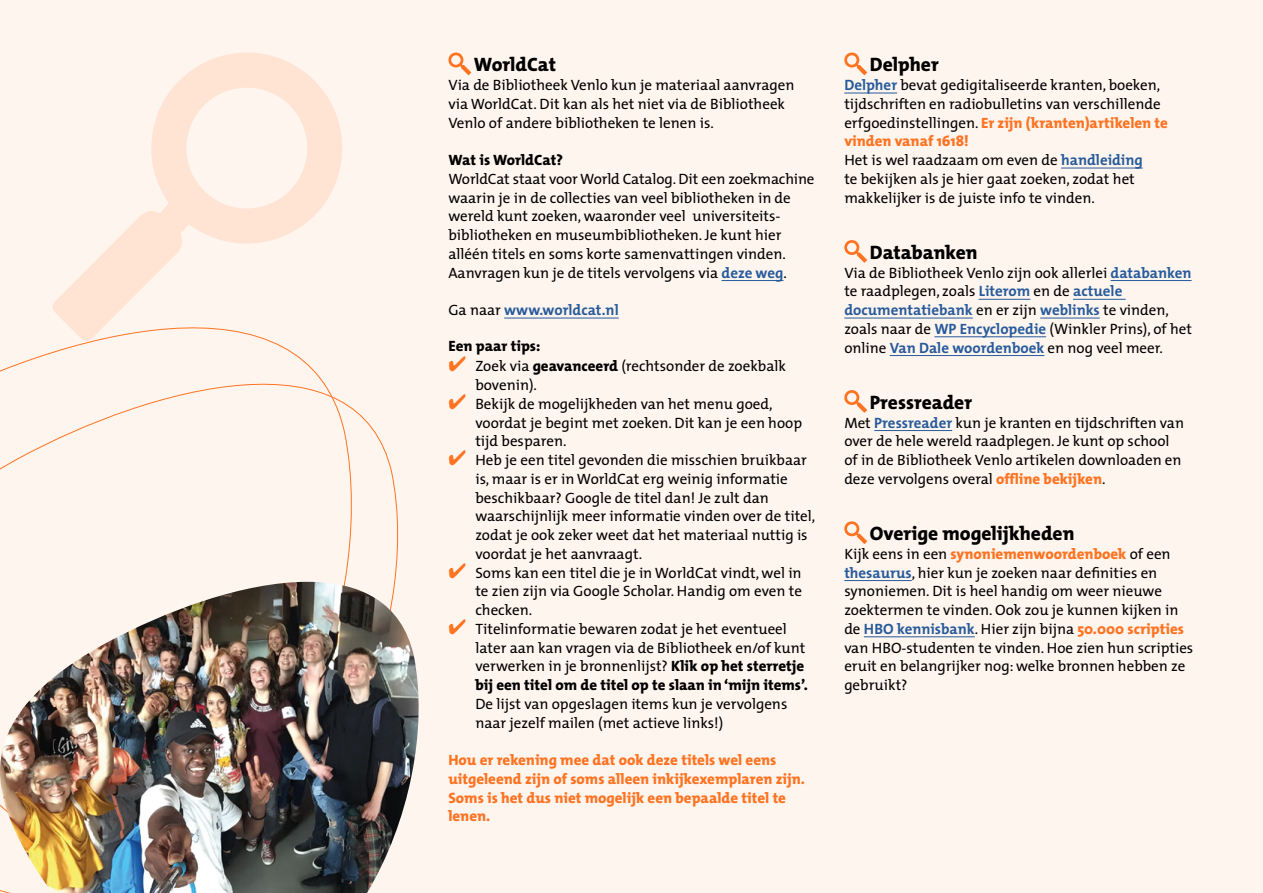
<style>
.page{position:relative;width:1263px;height:893px;background:#fff5ef}
.page>*{position:absolute;margin:0;border:0;box-sizing:border-box;transform-origin:0 0}
.t1{font:800 19.5px "The Mix";color:#000}
.t2{font:15px/18.8px "The Mix";color:#000}
.t3{font:800 15px/18.8px "The Mix";color:#ff7321}
.t4{font:800 15px "The Mix";color:#000}
.t5{font:700 15px "The Mix";color:#275b9b}
.s1{font-weight:700;color:#275b9b}
.s2{font-weight:400;color:#000}
.s3{color:#ff7321}
.s4{font-weight:800}
.s5{font-weight:800;color:#ff7321}
</style>
<div class="page">
<svg style="left:94px;top:52px;width:248px;height:211px"></svg>
<hr style="left:844px;top:93px;width:53px;height:1px;background:#275b9b">
<hr style="left:1061px;top:168px;width:82px;height:1px;background:#275b9b">
<hr style="left:1110px;top:280px;width:81px;height:1px;background:#275b9b">
<hr style="left:979px;top:299px;width:51px;height:1px;background:#275b9b">
<hr style="left:1073px;top:299px;width:53px;height:1px;background:#275b9b">
<hr style="left:844px;top:318px;width:129px;height:1px;background:#275b9b">
<hr style="left:1040px;top:318px;width:60px;height:1px;background:#275b9b">
<hr style="left:934px;top:336px;width:112px;height:1px;background:#275b9b">
<hr style="left:890px;top:355px;width:154px;height:1px;background:#275b9b">
<hr style="left:874px;top:430px;width:78px;height:1px;background:#275b9b">
<hr style="left:844px;top:580px;width:68px;height:1px;background:#275b9b">
<hr style="left:864px;top:636px;width:111px;height:1px;background:#275b9b">
<svg style="left:844px;top:52px;width:23px;height:23px"></svg>
<svg style="left:844px;top:240px;width:23px;height:23px"></svg>
<svg style="left:844px;top:390px;width:23px;height:23px"></svg>
<svg style="left:844px;top:521px;width:23px;height:23px"></svg>
<svg style="left:448px;top:52px;width:23px;height:23px"></svg>
<hr style="left:721px;top:280px;width:62px;height:1px;background:#275b9b">
<hr style="left:504px;top:318px;width:115px;height:1px;background:#275b9b">
<svg style="left:52px;top:263px;width:177px;height:67px"></svg>
<svg style="left:0;top:330px;width:399px;height:252px"></svg>
<img style="left:0;top:582px;width:419px;height:311px">
<h1 class="t1" style="left:474px;top:48px;width:84px">WorldCat</h1>
<p class="t2" style="left:448px;top:75px;width:347px">Via de Bibliotheek Venlo kun je materiaal aanvragen via WorldCat. Dit kan als het niet via de Bibliotheek<br>Venlo of andere bibliotheken te lenen is.</p>
<p class="t4" style="left:448px;top:147px;width:116px">Wat is WorldCat?</p>
<p class="t2" style="left:448px;top:169px;width:368px">WorldCat staat voor World Catalog. Dit een zoekmachine waarin je in de collecties van veel bibliotheken in de wereld kunt zoeken, waaronder veel universiteits&shy;bibliotheken en museumbibliotheken. Je kunt hier alléén titels en soms korte samenvattingen vinden.<br>Aanvragen kun je de titels vervolgens via <span class="s1">deze weg</span>.</p>
<p class="t5" style="left:448px;top:297px;width:172px"><span class="s2">Ga naar</span> www.worldcat.nl</p>
<p class="t4" style="left:448px;top:333px;width:93px">Een paar tips:</p>
<p class="t2" style="left:475px;top:356px;width:312px;text-indent:-27px"><span class="s3">✔</span> Zoek via <span class="s4">geavanceerd</span> (rechtsonder de zoekbalk bovenin).</p>
<p class="t2" style="left:475px;top:394px;width:328px;text-indent:-27px"><span class="s3">✔</span> Bekijk de mogelijkheden van het menu goed, voordat je begint met zoeken. Dit kan je een hoop tijd besparen.</p>
<p class="t2" style="left:475px;top:450px;width:341px;text-indent:-27px"><span class="s3">✔</span> Heb je een titel gevonden die misschien bruikbaar is, maar is er in WorldCat erg weinig informatie beschikbaar? Google de titel dan! Je zult dan waarschijnlijk meer informatie vinden over de titel, zodat je ook zeker weet dat het materiaal nuttig is voordat je het aanvraagt.</p>
<p class="t2" style="left:475px;top:563px;width:328px;text-align:justify;text-indent:-27px"><span class="s3">✔</span> Soms kan een titel die je in WorldCat vindt, wel in te zien zijn via Google Scholar. Handig om even te checken.</p>
<p class="t2" style="left:475px;top:619px;width:334px;text-indent:-27px"><span class="s3">✔</span> Titelinformatie bewaren zodat je het eventueel later aan kan vragen via de Bibliotheek en/of kunt verwerken in je bronnenlijst? <span class="s4">Klik op het sterretje bij een titel om de titel op te slaan in ‘mijn items’.</span></p>
<p class="t2" style="left:475px;top:694px;width:313px">De lijst van opgeslagen items kun je vervolgens naar jezelf mailen (met actieve links!)</p>
<p class="t3" style="left:448px;top:750px;width:358px">Hou er rekening mee dat ook deze titels wel eens uitgeleend zijn of soms alleen inkijkexemplaren zijn.<br>Soms is het dus niet mogelijk een bepaalde titel te lenen.</p>
<h1 class="t1" style="left:870px;top:48px;width:70px">Delpher</h1>
<p class="t2" style="left:844px;top:75px;width:325px"><span class="s1">Delpher</span> bevat gedigitaliseerde kranten, boeken, tijdschriften en radiobulletins van verschillende erfgoedinstellingen. <span class="s5">Er zijn (kranten)artikelen te vinden vanaf 1618!<br></span>Het is wel raadzaam om even de <span class="s1">handleiding<br></span>te bekijken als je hier gaat zoeken, zodat het makkelijker is de juiste info te vinden.</p>
<h1 class="t1" style="left:870px;top:236px;width:109px">Databanken</h1>
<p class="t2" style="left:844px;top:263px;width:349px">Via de Bibliotheek Venlo zijn ook allerlei <span class="s1">databanken </span>te raadplegen, zoals <span class="s1">Literom</span> en de <span class="s1">actuele documentatiebank</span> en er zijn <span class="s1">weblinks</span> te vinden, zoals naar de <span class="s1">WP Encyclopedie</span> (Winkler Prins), of het online <span class="s1">Van Dale woordenboek</span> en nog veel meer.</p>
<h1 class="t1" style="left:870px;top:386px;width:104px">Pressreader</h1>
<p class="t2" style="left:844px;top:413px;width:341px">Met <span class="s1">Pressreader</span> kun je kranten en tijdschriften van over de hele wereld raadplegen. Je kunt op school of in de Bibliotheek Venlo artikelen downloaden en deze vervolgens overal <span class="s5">offline bekijken</span>.</p>
<h1 class="t1" style="left:870px;top:517px;width:206px">Overige mogelijkheden</h1>
<p class="t2" style="left:844px;top:544px;width:350px">Kijk eens in een <span class="s5">synoniemenwoordenboek</span> of een <span class="s1">thesaurus</span>, hier kun je zoeken naar definities en synoniemen. Dit is heel handig om weer nieuwe zoektermen te vinden. Ook zou je kunnen kijken in de <span class="s1">HBO kennisbank</span>. Hier zijn bijna <span class="s5">50.000 scripties </span>van HBO-studenten te vinden. Hoe zien hun scripties eruit en belangrijker nog: welke bronnen hebben ze gebruikt?</p>
</div>
